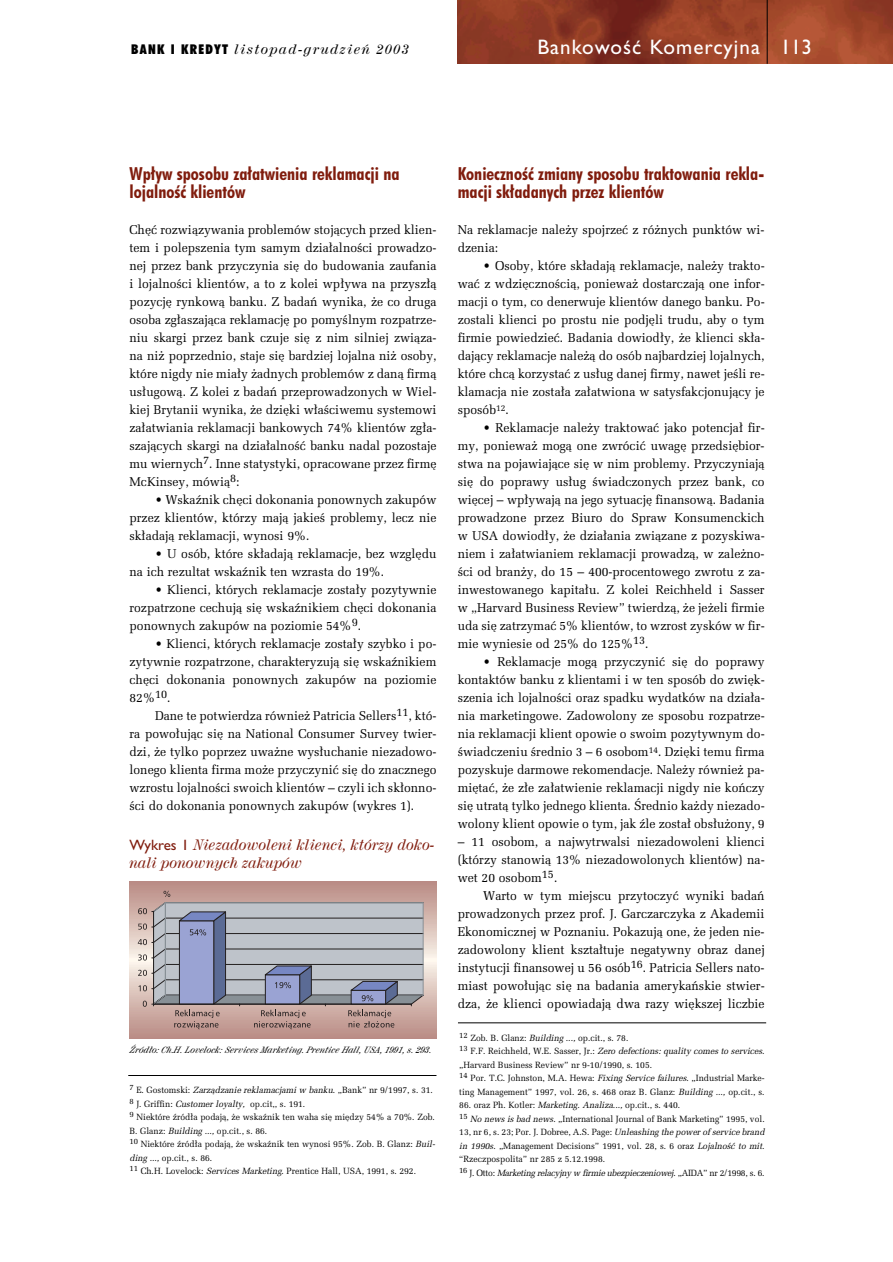
<style>
.page{position:relative;width:893px;height:1262px;background:#fff}
.page>*{position:absolute;margin:0;border:0;box-sizing:border-box;transform-origin:0 0}
.t1{font:21px "Gill Sans PL";letter-spacing:.05em;color:#fff}
.t2{font:700 condensed 18px/18px "Futura PL";color:#801c0d}
.t3{font:italic 15px/18px "Century 725 PL";color:#801c0d;scale:.95 1}
.t4{font:italic 13.5px "Century 725 PL";letter-spacing:.105em;color:#000}
.t5{font:12.75px/18px "Pmelior";color:#000;text-align:justify;scale:.95 1}
.t6{font:9px/13.5px "Pmelior";color:#000;scale:.95 1}
.t7{font:italic 9px "Century 725 PL";color:#000;scale:.95 1}
.s1{font-family:"Futura PL";font-weight:900;font-style:normal;font-stretch:condensed}
.s2{font-family:"Gill Sans PL";font-style:normal}
.s3{font-style:italic}
</style>
<div class="page">
<img style="left:458px;top:0;width:434px;height:64px">
<hr style="left:766px;top:0;width:1px;height:64px;background:#000">
<hr style="left:128px;top:1075px;width:308px;height:1px;background:#000">
<div style="left:129px;top:957px;width:307px;height:6px;background:#fcf3eb"></div>
<hr style="left:129px;top:958px;width:307px;height:4px;background:#fff8ee">
<svg style="left:138px;top:890px;width:285px;height:139px;background:#a9a3ac"></svg>
<hr style="left:458px;top:1022px;width:308px;height:1px;background:#000">
<p class="t4" style="left:131px;top:44px;width:279px"><span class="s1">BANK I KREDYT</span> listopad-grudzieƒ 2003</p>
<h1 class="t1" style="left:537px;top:39px;width:276px">BankowoÊç Komercyjna 113</h1>
<h2 class="t2" style="left:129px;top:167px;width:271px">Wp∏yw sposobu za∏atwienia reklamacji na lojalnoÊç klientów</h2>
<p class="t5" style="left:129px;top:222px;width:324px">Ch´ç rozwiàzywania problemów stojàcych przed klien&shy;tem i polepszenia tym samym dzia∏alnoÊci prowadzo&shy;nej przez bank przyczynia si´ do budowania zaufania i lojalnoÊci klientów, a to z kolei wp∏ywa na przysz∏à pozycj´ rynkowà banku. Z badaƒ wynika, ˝e co druga osoba zg∏aszajàca reklamacj´ po pomyÊlnym rozpatrze&shy;niu skargi przez bank czuje si´ z nim silniej zwiàza&shy;na ni˝ poprzednio, staje si´ bardziej lojalna ni˝ osoby, które nigdy nie mia∏y ˝adnych problemów z danà firmà us∏ugowà. Z kolei z badaƒ przeprowadzonych w Wiel&shy;kiej Brytanii wynika, ˝e dzi´ki w∏aÊciwemu systemowi za∏atwiania reklamacji bankowych 74% klientów zg∏a&shy;szajàcych skargi na dzia∏alnoÊç banku nadal pozostaje mu wiernych<sup>7</sup>. Inne statystyki, opracowane przez firm´ McKinsey, mówià<sup>8</sup>:</p>
<p class="t5" style="left:129px;top:492px;width:324px;text-indent:26px">• Wskaênik ch´ci dokonania ponownych zakupów przez klientów, którzy majà jakieÊ problemy, lecz nie sk∏adajà reklamacji, wynosi 9%.</p>
<p class="t5" style="left:129px;top:546px;width:324px;text-indent:26px">• U osób, które sk∏adajà reklamacje, bez wzgl´du na ich rezultat wskaênik ten wzrasta do 19%.</p>
<p class="t5" style="left:129px;top:582px;width:324px;text-indent:26px">• Klienci, których reklamacje zosta∏y pozytywnie rozpatrzone cechujà si´ wskaênikiem ch´ci dokonania ponownych zakupów na poziomie 54%<sup>9</sup>.</p>
<p class="t5" style="left:129px;top:636px;width:324px;text-indent:26px">• Klienci, których reklamacje zosta∏y szybko i po&shy;zytywnie rozpatrzone, charakteryzujà si´ wskaênikiem ch´ci dokonania ponownych zakupów na poziomie 82%<sup>10</sup>.</p>
<p class="t5" style="left:129px;top:708px;width:324px;text-indent:26px">Dane te potwierdza równie˝ Patricia Sellers<sup>11</sup>, któ&shy;ra powo∏ujàc si´ na National Consumer Survey twier&shy;dzi, ˝e tylko poprzez uwa˝ne wys∏uchanie niezadowo&shy;lonego klienta firma mo˝e przyczyniç si´ do znacznego wzrostu lojalnoÊci swoich klientów – czyli ich sk∏onno-Êci do dokonania ponownych zakupów (wykres 1).</p>
<p class="t3" style="left:129px;top:837px;width:323px"><span class="s2">Wykres 1</span> Niezadowoleni klienci, którzy doko&shy;nali ponownych zakupów</p>
<p class="t7" style="left:129px;top:1046px;width:321px">èród∏o: Ch.H. Lovelock: Services Marketing . Prentice Hall, USA, 1991, s. 293.</p>
<p class="t6" style="left:129px;top:1084px;width:325px"><sup>7</sup> E. Gostomski: <span class="s3">Zarzàdzanie reklamacjami w banku</span>. „Bank” nr 9/1997, s. 31.<br><sup>8</sup> J. Griffin: <span class="s3">Customer loyalty,</span> op.cit,, s. 191.<br><sup>9</sup> Niektóre êród∏a podajà, ˝e wskaênik ten waha si´ mi´dzy 54% a 70%. Zob.<br>B. Glanz: <span class="s3">Building ...,</span> op.cit., s. 86.<br><sup>10</sup> Niektóre êród∏a podajà, ˝e wskaênik ten wynosi 95%. Zob. B. Glanz: <span class="s3">Buil&shy;ding ...,</span> op.cit., s. 86.<br><sup>11</sup> Ch.H. Lovelock: <span class="s3">Services Marketing</span>. Prentice Hall, USA, 1991, s. 292.</p>
<h2 class="t2" style="left:457px;top:167px;width:308px">KoniecznoÊç zmiany sposobu traktowania rekla&shy;macji sk∏adanych przez klientów</h2>
<p class="t5" style="left:457px;top:222px;width:324px">Na reklamacje nale˝y spojrzeç z ró˝nych punktów wi&shy;dzenia:</p>
<p class="t5" style="left:457px;top:258px;width:324px;text-indent:26px">• Osoby, które sk∏adajà reklamacje, nale˝y trakto&shy;waç z wdzi´cznoÊcià, poniewa˝ dostarczajà one infor&shy;macji o tym, co denerwuje klientów danego banku. Po&shy;zostali klienci po prostu nie podj´li trudu, aby o tym firmie powiedzieç. Badania dowiod∏y, ˝e klienci sk∏a&shy;dajàcy reklamacje nale˝à do osób najbardziej lojalnych, które chcà korzystaç z us∏ug danej firmy, nawet jeÊli re&shy;klamacja nie zosta∏a za∏atwiona w satysfakcjonujàcy je sposób<sup>12</sup>.</p>
<p class="t5" style="left:457px;top:420px;width:324px;text-indent:26px">• Reklamacje nale˝y traktowaç jako potencja∏ fir&shy;my, poniewa˝ mogà one zwróciç uwag´ przedsi´bior&shy;stwa na pojawiajàce si´ w nim problemy. Przyczyniajà si´ do poprawy us∏ug Êwiadczonych przez bank, co wi´cej – wp∏ywajà na jego sytuacj´ finansowà. Badania prowadzone przez Biuro do Spraw Konsumenckich w USA dowiod∏y, ˝e dzia∏ania zwiàzane z pozyskiwa&shy;niem i za∏atwianiem reklamacji prowadzà, w zale˝no-Êci od bran˝y, do 15 – 400-procentowego zwrotu z za&shy;inwestowanego kapita∏u. Z kolei Reichheld i Sasser w „Harvard Business Review” twierdzà, ˝e je˝eli firmie uda si´ zatrzymaç 5% klientów, to wzrost zysków w fir&shy;mie wyniesie od 25% do 125%<sup>13</sup>.</p>
<p class="t5" style="left:457px;top:654px;width:324px;text-indent:26px">• Reklamacje mogà przyczyniç si´ do poprawy kontaktów banku z klientami i w ten sposób do zwi´k&shy;szenia ich lojalnoÊci oraz spadku wydatków na dzia∏a&shy;nia marketingowe. Zadowolony ze sposobu rozpatrze&shy;nia reklamacji klient opowie o swoim pozytywnym do-Êwiadczeniu Êrednio 3 – 6 osobom<sup>14</sup>. Dzi´ki temu firma pozyskuje darmowe rekomendacje. Nale˝y równie˝ pa&shy;mi´taç, ˝e z∏e za∏atwienie reklamacji nigdy nie koƒczy si´ utratà tylko jednego klienta. Ârednio ka˝dy niezado&shy;wolony klient opowie o tym, jak êle zosta∏ obs∏u˝ony, 9</p>
<p class="t5" style="left:457px;top:834px;width:324px">– 11 osobom, a najwytrwalsi niezadowoleni klienci (którzy stanowià 13% niezadowolonych klientów) na&shy;wet 20 osobom<sup>15</sup>.</p>
<p class="t5" style="left:457px;top:888px;width:324px;text-indent:26px">Warto w tym miejscu przytoczyç wyniki badaƒ prowadzonych przez prof. J. Garczarczyka z Akademii Ekonomicznej w Poznaniu. Pokazujà one, ˝e jeden nie&shy;zadowolony klient kszta∏tuje negatywny obraz danej instytucji finansowej u 56 osób<sup>16</sup>. Patricia Sellers nato&shy;miast powo∏ujàc si´ na badania amerykaƒskie stwier&shy;dza, ˝e klienci opowiadajà dwa razy wi´kszej liczbie</p>
<p class="t6" style="left:459px;top:1031px;width:325px"><sup>12</sup> Zob. B. Glanz: <span class="s3">Building ...,</span> op.cit., s. 78.<br><sup>1</sup> <sup>3</sup> F . F . R e i c h h e l d , W . E . S a s s e r , J r . : <span class="s3">Zero defections: quality comes to services. </span>„Harvard Business Review” nr 9-10/1990, s. 105.<br><sup>14</sup> Por. T.C. Johnston, M.A. Hewa: <span class="s3">Fixing Service failures</span>. „Industrial Marke&shy;ting Management” 1997, vol. 26, s. 468 oraz B. Glanz: <span class="s3">Building ...,</span> op.cit., s.</p>
<p class="t6" style="left:459px;top:1099px;width:325px">86. oraz Ph. Kotler: <span class="s3">Marketing. Analiza...,</span> op.cit., s. 440.<br><sup>15</sup> <span class="s3">No news is bad news</span>. „International Journal of Bank Marketing” 1995, vol.<br>1 3 , n r 6 , s . 2 3 ; P o r . J . D o b r e e , A . S . P a g e : <span class="s3">Unleashing the power of service brand in 1990s</span>. „Management Decisions” 1991, vol. 28, s. 6 oraz <span class="s3">LojalnoÊç to mit. </span>“Rzeczpospolita” nr 285 z 5.12.1998.<br><sup>1</sup> <sup>6</sup> J . O t t o : <span class="s3">Marketing relacyjny w firmie ubezpieczeniowej</span> . „ A I D A ” n r 2 / 1 9 9 8 , s . 6 .</p>
</div>
